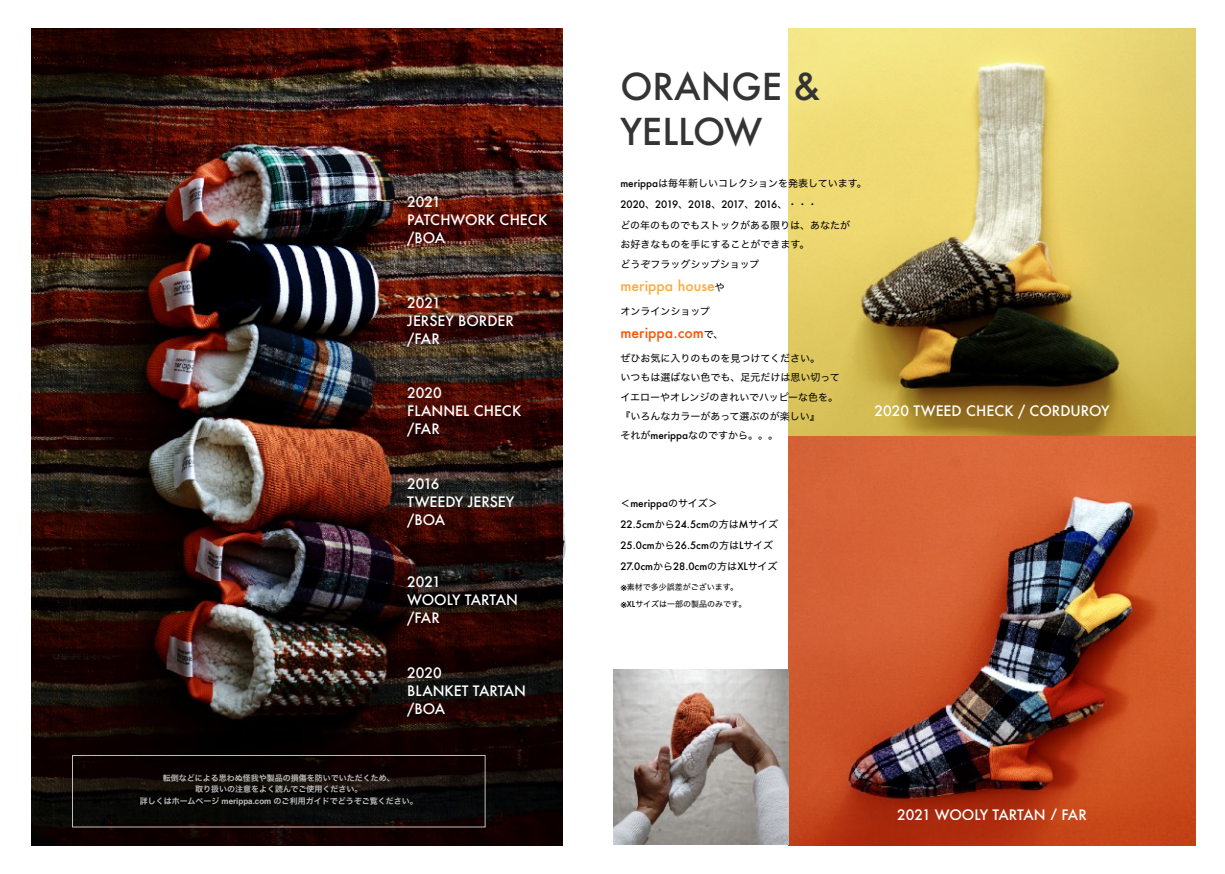
<style>
.page{position:relative;width:1225px;height:874px;background:#fff}
.page>*{position:absolute;margin:0;border:0;box-sizing:border-box;transform-origin:0 0}
.t1{font:500 36px/45.2px "Futura";color:#343434}
.t2{font:500 14px/18px "Futura";color:#fff}
.t3{font:500 14px "Futura";color:#ffa93a}
.t4{font:500 14px "Futura";color:#fe5200}
.t5{font:10px/19.4px "Hiragino Sans W4";color:#000}
.t6{font:500 10px/21.2px "Futura";color:#000}
.t7{font:500 10px "Futura";letter-spacing:-.075em;color:#000}
.t8{font:8px/11.2px "Hiragino Sans W6";color:#bfbfbf;text-align:center}
.t9{font:8px/17px "Hiragino Sans W4";color:#000}
.s1{font-family:"Helvetica";font-weight:700}
.s2{font-family:"Futura";font-weight:500}
.s3{font-family:"Hiragino Sans W4";font-weight:400}
.s4{font-family:"Hiragino Sans W4";font-weight:400;font-size:10px;color:#000}
</style>
<div class="page">
<img style="left:31px;top:29px;width:531px;height:815px">
<div style="left:72px;top:754px;width:413px;height:72px;border:1px solid #bfbfbf"></div>
<img style="left:788px;top:29px;width:407px;height:815px">
<img style="left:614px;top:669px;width:174px;height:174px">
<svg style="left:620px;top:584px;width:6px;height:6px"></svg>
<svg style="left:620px;top:601px;width:6px;height:6px"></svg>
<h2 class="t2" style="left:407px;top:193px;width:141px">2021<br>PATCHWORK CHECK /BOA</h2>
<h2 class="t2" style="left:407px;top:294px;width:108px">2021<br>JERSEY BORDER /FAR</h2>
<h2 class="t2" style="left:407px;top:384px;width:116px">2020<br>FLANNEL CHECK /FAR</h2>
<h2 class="t2" style="left:407px;top:474px;width:108px">2016<br>TWEEDY JERSEY /BOA</h2>
<h2 class="t2" style="left:407px;top:572px;width:112px">2021<br>WOOLY TARTAN /FAR</h2>
<h2 class="t2" style="left:407px;top:662px;width:120px">2020<br>BLANKET TARTAN /BOA</h2>
<p class="t8" style="left:163px;top:771px;width:233px">転倒などによる思わぬ怪我や製品の損傷を防いでいただくため、取り扱いの注意をよく読んでご使用ください。</p>
<p class="t8" style="left:140px;top:794px;width:279px">詳しくはホームページ <span class="s1">merippa.com</span> のご利用ガイドでどうぞご覧ください。</p>
<h1 class="t1" style="left:620px;top:64px;width:201px">ORANGE &amp;<br>YELLOW</h1>
<p class="t5" style="left:620px;top:172px;width:248px"><span class="s2">merippa</span>は毎年新しいコレクションを発表しています。</p>
<p class="t7" style="left:620px;top:197px;width:198px">2020<span class="s3">、</span>2019<span class="s3">、</span>2018<span class="s3">、</span>2017<span class="s3">、</span>2016<span class="s3">、・・・</span></p>
<p class="t5" style="left:620px;top:215px;width:231px">どの年のものでもストックがある限りは、あなたがお好きなものを手にすることができます。<br>どうぞフラッグシップショップ</p>
<h2 class="t3" style="left:620px;top:276px;width:106px">merippa house<span class="s4">や</span></h2>
<p class="t5" style="left:620px;top:300px;width:91px">オンラインショップ</p>
<h2 class="t4" style="left:620px;top:323px;width:105px">merippa.com<span class="s4">で、</span></h2>
<p class="t5" style="left:620px;top:348px;width:221px">ぜひお気に入りのものを見つけてください。<br>いつもは選ばない色でも、足元だけは思い切ってイエローやオレンジのきれいでハッピーな色を。『いろんなカラーがあって選ぶのが楽しい』<br>それが<span class="s2">merippa</span>なのですから。。。</p>
<h2 class="t2" style="left:874px;top:401px;width:236px">2020 TWEED CHECK / CORDUROY</h2>
<p class="t6" style="left:620px;top:492px;width:159px"><span class="s3">＜</span>merippa<span class="s3">のサイズ＞<br></span>22.5cm<span class="s3">から</span>24.5cm<span class="s3">の方は</span>M<span class="s3">サイズ<br></span>25.0cm<span class="s3">から</span>26.5cm<span class="s3">の方は</span>L<span class="s3">サイズ<br></span>27.0cm<span class="s3">から</span>28.0cm<span class="s3">の方は</span>XL<span class="s3">サイズ</span></p>
<p class="t9" style="left:627px;top:577px;width:121px">素材で多少誤差がございます。<br><span class="s2">XL</span>サイズは一部の製品のみです。</p>
<h2 class="t2" style="left:897px;top:804px;width:191px">2021 WOOLY TARTAN / FAR</h2>
</div>
